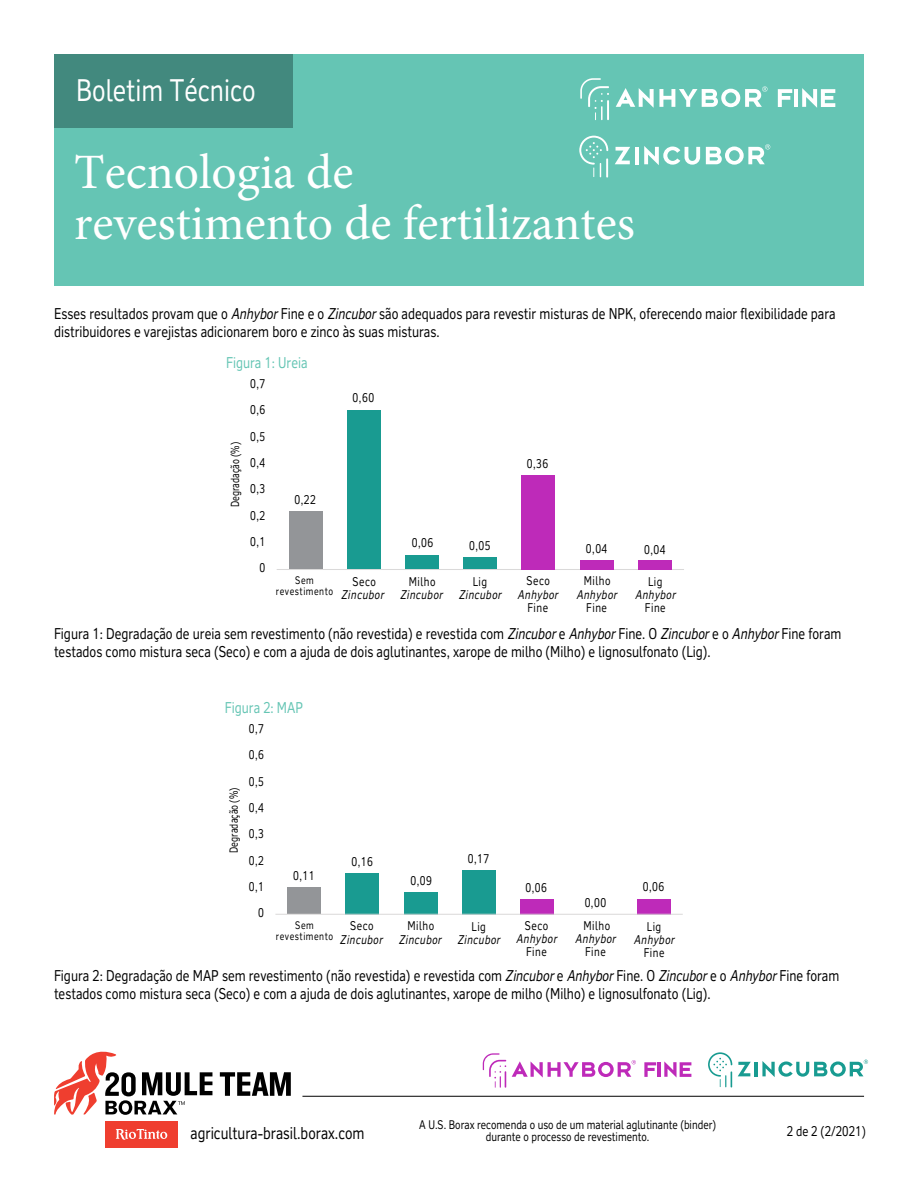
<style>
.page{position:relative;width:918px;height:1188px;background:#fff}
.page>*{position:absolute;margin:0;border:0;box-sizing:border-box;transform-origin:0 0}
.t1{font:49.5px/51px "Minion Pro";color:#fff}
.t2{font:30px "RT Vickerman";color:#fff;scale:.85 1}
.t3{font:16.5px "RT Vickerman";color:#000;scale:.85 1}
.t4{font:15px/17.5px "RT Vickerman";color:#000;scale:.85 1}
.t5{font:15px "RT Vickerman";color:#65c5b4;scale:.85 1}
.t6{font:13.5px "RT Vickerman";color:#000;scale:.85 1}
.t7{font:12.15px/26.4px "RT Vickerman";letter-spacing:.05em;color:#000;text-align:right;scale:.85 1}
.t8{font:italic 12.15px "RT Vickerman";letter-spacing:.05em;color:#000;scale:.85 1}
.t9{font:12px/12px "RT Vickerman";color:#000;text-align:center;scale:.85 1}
.t10{font:11.25px "RT Vickerman";color:#000;scale:.81 1}
.t11{font:10.5px/10.5px "RT Vickerman";letter-spacing:.055em;color:#000;text-align:center;scale:.85 1}
.s1{font-style:italic}
</style>
<div class="page">
<div style="left:54px;top:54px;width:810px;height:231px;background:#65c5b4"></div>
<svg style="left:778px;top:89px;width:14px;height:18px"></svg>
<hr style="left:794px;top:89px;width:4px;height:18px;background:#fff">
<svg style="left:802px;top:88px;width:33px;height:20px"></svg>
<svg style="left:616px;top:86px;width:152px;height:22px"></svg>
<svg style="left:580px;top:78px;width:29px;height:42px"></svg>
<svg style="left:220px;top:1072px;width:71px;height:24px"></svg>
<svg style="left:54px;top:1052px;width:158px;height:63px"></svg>
<div style="left:105px;top:1121px;width:73px;height:27px;background:#ef3e2f"></div>
<svg style="left:116px;top:1129px;width:51px;height:11px"></svg>
<hr style="left:302px;top:1096px;width:562px;height:1px;background:#000">
<div style="left:54px;top:54px;width:238px;height:73px;background:#42897e"></div>
<div style="left:289px;top:511px;width:33px;height:59px;background:#939598"></div>
<div style="left:347px;top:411px;width:33px;height:159px;background:#199b91"></div>
<div style="left:405px;top:555px;width:34px;height:14px;background:#199b91"></div>
<div style="left:463px;top:557px;width:34px;height:13px;background:#199b91"></div>
<hr style="left:277px;top:569px;width:407px;height:1px;background:#dad9d9">
<div style="left:521px;top:475px;width:34px;height:95px;background:#be2ab9"></div>
<div style="left:580px;top:560px;width:33px;height:10px;background:#be2ab9"></div>
<div style="left:638px;top:560px;width:34px;height:10px;background:#be2ab9"></div>
<div style="left:288px;top:888px;width:33px;height:26px;background:#939598"></div>
<div style="left:346px;top:873px;width:33px;height:42px;background:#199b91"></div>
<div style="left:404px;top:892px;width:33px;height:22px;background:#199b91"></div>
<div style="left:462px;top:871px;width:34px;height:44px;background:#199b91"></div>
<div style="left:520px;top:899px;width:34px;height:16px;background:#be2ab9"></div>
<div style="left:637px;top:899px;width:33px;height:15px;background:#be2ab9"></div>
<hr style="left:275px;top:914px;width:408px;height:1px;background:#dad9d9">
<svg style="left:615px;top:147px;width:15px;height:17px"></svg>
<hr style="left:635px;top:147px;width:3px;height:17px;background:#fff">
<svg style="left:644px;top:146px;width:56px;height:19px"></svg>
<svg style="left:706px;top:144px;width:64px;height:21px"></svg>
<hr style="left:606px;top:158px;width:2px;height:20px;background:#fff">
<svg style="left:579px;top:136px;width:29px;height:41px"></svg>
<svg style="left:738px;top:1062px;width:13px;height:14px"></svg>
<hr style="left:754px;top:1062px;width:4px;height:14px;background:#189b91">
<svg style="left:762px;top:1060px;width:106px;height:17px"></svg>
<svg style="left:708px;top:1052px;width:24px;height:36px"></svg>
<svg style="left:644px;top:1062px;width:12px;height:15px"></svg>
<hr style="left:658px;top:1062px;width:3px;height:15px;background:#be2ab9">
<svg style="left:664px;top:1061px;width:27px;height:17px"></svg>
<svg style="left:512px;top:1060px;width:124px;height:18px"></svg>
<svg style="left:483px;top:1053px;width:23px;height:35px"></svg>
<h2 class="t2" style="left:76px;top:71px;width:213px">Boletim Técnico</h2>
<h1 class="t1" style="left:74px;top:147px;width:562px">Tecnologia de<br>revestimento de fertilizantes</h1>
<p class="t4" style="left:54px;top:305px;width:921px;line-height:18px">Esses resultados provam que o <span class="s1">Anhybor</span> Fine e o <span class="s1">Zincubor</span> são adequados para revestir misturas de NPK, oferecendo maior flexibilidade para distribuidores e varejistas adicionarem boro e zinco às suas misturas.</p>
<p class="t5" style="left:226px;top:353px;width:97px">Figura 1: Ureia</p>
<p class="t10" style="left:228px;top:507px;width:82px;rotate:-90deg">Degradação (%)</p>
<p class="t7" style="left:250px;top:370px;width:19px">0,7<br>0,6<br>0,5<br>0,4<br>0,3<br>0,2<br>0,1<br>0</p>
<p class="t7" style="left:294px;top:487px;width:27px">0,22</p>
<p class="t7" style="left:353px;top:384px;width:27px">0,60</p>
<p class="t11" style="left:276px;top:575px;width:69px">Sem revestimento</p>
<p class="t7" style="left:352px;top:568px;width:29px">Seco</p>
<p class="t8" style="left:341px;top:587px;width:52px">Zincubor</p>
<p class="t7" style="left:527px;top:450px;width:27px">0,36</p>
<p class="t7" style="left:412px;top:529px;width:27px">0,06</p>
<p class="t7" style="left:469px;top:533px;width:27px">0,05</p>
<p class="t7" style="left:409px;top:568px;width:33px">Milho</p>
<p class="t8" style="left:400px;top:587px;width:52px">Zincubor</p>
<p class="t7" style="left:473px;top:568px;width:19px">Lig</p>
<p class="t8" style="left:459px;top:588px;width:52px">Zincubor</p>
<p class="t7" style="left:527px;top:568px;width:29px">Seco</p>
<p class="t8" style="left:517px;top:587px;width:49px">Anhybor</p>
<p class="t7" style="left:527px;top:594px;width:26px">Fine</p>
<p class="t7" style="left:586px;top:535px;width:27px">0,04</p>
<p class="t7" style="left:644px;top:536px;width:27px">0,04</p>
<p class="t7" style="left:584px;top:568px;width:33px">Milho</p>
<p class="t8" style="left:576px;top:587px;width:49px">Anhybor</p>
<p class="t7" style="left:586px;top:594px;width:26px">Fine</p>
<p class="t7" style="left:648px;top:568px;width:19px">Lig</p>
<p class="t8" style="left:635px;top:587px;width:49px">Anhybor</p>
<p class="t7" style="left:645px;top:594px;width:26px">Fine</p>
<p class="t4" style="left:54px;top:625px;width:928px">Figura 1: Degradação de ureia sem revestimento (não revestida) e revestida com <span class="s1">Zincubor</span> e <span class="s1">Anhybor</span> Fine. O <span class="s1">Zincubor</span> e o <span class="s1">Anhybor</span> Fine foram testados como mistura seca (Seco) e com a ajuda de dois aglutinantes, xarope de milho (Milho) e lignosulfonato (Lig).</p>
<p class="t5" style="left:225px;top:698px;width:93px">Figura 2: MAP</p>
<p class="t10" style="left:227px;top:853px;width:82px;rotate:-90deg">Degradação (%)</p>
<p class="t7" style="left:249px;top:715px;width:19px">0,7<br>0,6<br>0,5<br>0,4<br>0,3<br>0,2<br>0,1<br>0</p>
<p class="t7" style="left:293px;top:863px;width:27px">0,11</p>
<p class="t7" style="left:351px;top:848px;width:27px">0,16</p>
<p class="t7" style="left:350px;top:913px;width:29px">Seco</p>
<p class="t8" style="left:340px;top:932px;width:52px">Zincubor</p>
<p class="t11" style="left:276px;top:920px;width:69px">Sem revestimento</p>
<p class="t7" style="left:411px;top:867px;width:27px">0,09</p>
<p class="t7" style="left:408px;top:913px;width:33px">Milho</p>
<p class="t8" style="left:399px;top:932px;width:52px">Zincubor</p>
<p class="t7" style="left:468px;top:845px;width:27px">0,17</p>
<p class="t7" style="left:472px;top:914px;width:19px">Lig</p>
<p class="t8" style="left:457px;top:932px;width:52px">Zincubor</p>
<p class="t7" style="left:526px;top:875px;width:27px">0,06</p>
<p class="t7" style="left:525px;top:913px;width:29px">Seco</p>
<p class="t8" style="left:516px;top:932px;width:49px">Anhybor</p>
<p class="t7" style="left:526px;top:939px;width:26px">Fine</p>
<p class="t7" style="left:585px;top:890px;width:27px">0,00</p>
<p class="t7" style="left:584px;top:913px;width:33px">Milho</p>
<p class="t8" style="left:575px;top:932px;width:49px">Anhybor</p>
<p class="t7" style="left:585px;top:939px;width:26px">Fine</p>
<p class="t7" style="left:643px;top:873px;width:27px">0,06</p>
<p class="t7" style="left:647px;top:913px;width:19px">Lig</p>
<p class="t8" style="left:634px;top:932px;width:49px">Anhybor</p>
<p class="t7" style="left:644px;top:939px;width:26px">Fine</p>
<p class="t4" style="left:54px;top:967px;width:926px">Figura 2: Degradação de MAP sem revestimento (não revestida) e revestida com <span class="s1">Zincubor</span> e <span class="s1">Anhybor</span> Fine. O <span class="s1">Zincubor</span> e o <span class="s1">Anhybor</span> Fine foram testados como mistura seca (Seco) e com a ajuda de dois aglutinantes, xarope de milho (Milho) e lignosulfonato (Lig).</p>
<p class="t9" style="left:419px;top:1118px;width:351px">A U.S. Borax recomenda o uso de um material aglutinante (binder) durante o processo de revestimento.</p>
<p class="t3" style="left:191px;top:1123px;width:206px">agricultura-brasil.borax.com</p>
<p class="t6" style="left:787px;top:1122px;width:95px">2 de 2 (2/2021)</p>
</div>
